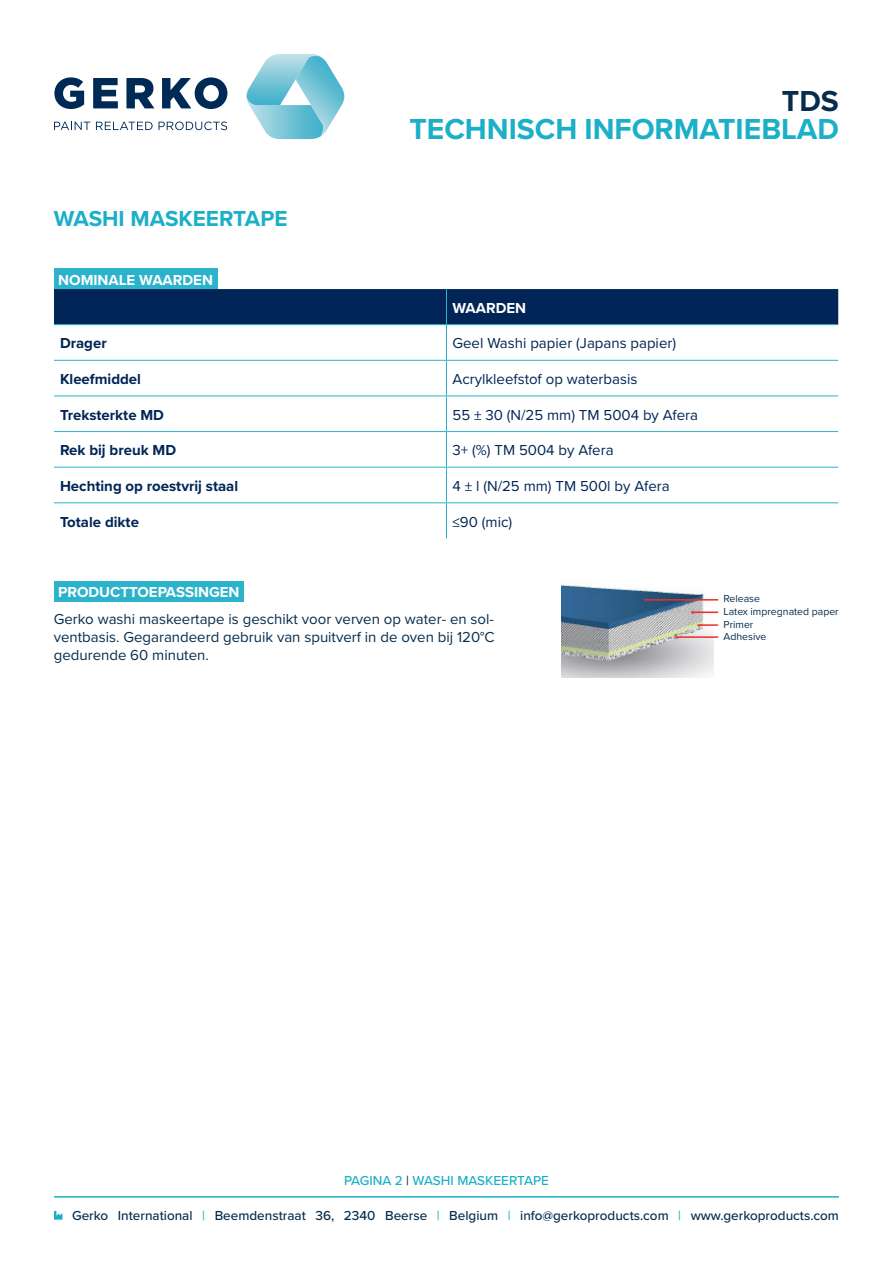
<style>
.page{position:relative;width:893px;height:1263px;background:#fff}
.page>*{position:absolute;margin:0;border:0;box-sizing:border-box;transform-origin:0 0}
.t1{font:700 30px "Proxima Nova";color:#1bafc8}
.t2{font:700 30px "Proxima Nova";color:#062d4d}
.t3{font:700 22.5px "Proxima Nova";color:#1bafc8}
.t4{font:15px "Proxima Nova";color:#012556}
.Alineastijl{font:15px/18px "Proxima Nova";color:#062d4d;text-align:justify}
.t5{font:700 15px "Proxima Nova";color:#012556}
.t6{font:700 15px "Proxima Nova";color:#fff}
.t7{font:500 13.5px "Proxima Nova";color:#062d4d}
.t8{font:500 13.5px "Proxima Nova";color:#1bafc8}
.Alineastijl-2{font:10.5px "Proxima Nova";color:#062d4d}
.s1{color:#062d4d}
.s2{color:#1bafc8}
</style>
<div class="page">
<div style="left:54px;top:269px;width:163px;height:20px;background:#2bb3cc"></div>
<div style="left:54px;top:289px;width:784px;height:35px;background:#012556"></div>
<hr style="left:446px;top:289px;width:1px;height:35px;background:#2bb3cc">
<hr style="left:54px;top:324px;width:392px;height:1px;background:#2bb3cc">
<hr style="left:446px;top:324px;width:392px;height:1px;background:#2bb3cc">
<hr style="left:446px;top:325px;width:1px;height:35px;background:#2bb3cc">
<hr style="left:54px;top:360px;width:392px;height:1px;background:#2bb3cc">
<hr style="left:446px;top:360px;width:392px;height:1px;background:#2bb3cc">
<hr style="left:446px;top:361px;width:1px;height:35px;background:#2bb3cc">
<hr style="left:54px;top:396px;width:392px;height:1px;background:#2bb3cc">
<hr style="left:446px;top:396px;width:392px;height:1px;background:#2bb3cc">
<hr style="left:446px;top:396px;width:1px;height:35px;background:#2bb3cc">
<hr style="left:54px;top:431px;width:392px;height:1px;background:#2bb3cc">
<hr style="left:446px;top:431px;width:392px;height:1px;background:#2bb3cc">
<hr style="left:446px;top:432px;width:1px;height:35px;background:#2bb3cc">
<hr style="left:54px;top:467px;width:392px;height:1px;background:#2bb3cc">
<hr style="left:446px;top:467px;width:392px;height:1px;background:#2bb3cc">
<hr style="left:446px;top:468px;width:1px;height:34px;background:#2bb3cc">
<hr style="left:54px;top:502px;width:392px;height:1px;background:#2bb3cc">
<hr style="left:446px;top:502px;width:392px;height:1px;background:#2bb3cc">
<hr style="left:446px;top:503px;width:1px;height:35px;background:#2bb3cc">
<div style="left:54px;top:581px;width:190px;height:20px;background:#2bb3cc"></div>
<img style="left:562px;top:584px;width:151px;height:94px">
<hr style="left:645px;top:599px;width:73px;height:1px;background:#ee2d2d">
<hr style="left:675px;top:636px;width:43px;height:2px;background:#ee2d2d">
<hr style="left:691px;top:611px;width:27px;height:2px;background:#ee2d2d">
<hr style="left:697px;top:624px;width:21px;height:2px;background:#ee2d2d">
<svg style="left:54px;top:122px;width:36px;height:8px"></svg>
<svg style="left:96px;top:122px;width:57px;height:8px"></svg>
<svg style="left:159px;top:122px;width:68px;height:8px"></svg>
<svg style="left:54px;top:77px;width:30px;height:32px"></svg>
<svg style="left:93px;top:78px;width:25px;height:30px"></svg>
<svg style="left:126px;top:78px;width:28px;height:30px"></svg>
<svg style="left:162px;top:77px;width:65px;height:32px"></svg>
<svg style="left:246px;top:54px;width:98px;height:85px"></svg>
<svg style="left:54px;top:1211px;width:8px;height:8px"></svg>
<hr style="left:54px;top:1196px;width:785px;height:1px;background:#1bafc8">
<p class="t3" style="left:54px;top:202px;width:235px">WASHI MASKEERTAPE</p>
<p class="t6" style="left:58px;top:269px;width:156px">NOMINALE WAARDEN</p>
<p class="t2" style="left:782px;top:78px;width:58px">TDS</p>
<p class="t1" style="left:409px;top:107px;width:431px">TECHNISCH INFORMATIEBLAD</p>
<p class="t6" style="left:452px;top:297px;width:75px">WAARDEN</p>
<p class="t5" style="left:60px;top:332px;width:48px">Drager</p>
<p class="t4" style="left:452px;top:332px;width:225px">Geel Washi papier (Japans papier)</p>
<p class="t5" style="left:60px;top:368px;width:83px">Kleefmiddel</p>
<p class="t4" style="left:452px;top:368px;width:186px">Acrylkleefstof op waterbasis</p>
<p class="t5" style="left:60px;top:403px;width:106px">Treksterkte MD</p>
<p class="t4" style="left:452px;top:403px;width:247px">55 ± 30 (N/25 mm) TM 5004 by Afera</p>
<p class="t5" style="left:60px;top:439px;width:118px">Rek bij breuk MD</p>
<p class="t4" style="left:452px;top:439px;width:163px">3+ (%) TM 5004 by Afera</p>
<p class="t5" style="left:60px;top:475px;width:180px">Hechting op roestvrij staal</p>
<p class="t4" style="left:452px;top:475px;width:219px">4 ± l (N/25 mm) TM 500l by Afera</p>
<p class="t5" style="left:60px;top:510px;width:80px">Totale dikte</p>
<p class="t4" style="left:452px;top:510px;width:61px">≤90 (mic)</p>
<p class="t6" style="left:58px;top:581px;width:183px">PRODUCTTOEPASSINGEN</p>
<p class="Alineastijl" style="left:54px;top:609px;width:442px">Gerko washi maskeertape is geschikt voor verven op water- en sol&shy;ventbasis. Gegarandeerd gebruik van spuitverf in de oven bij 120°C gedurende 60 minuten.</p>
<p class="Alineastijl-2" style="left:723px;top:591px;width:38px">Release</p>
<p class="Alineastijl-2" style="left:723px;top:604px;width:117px">Latex impregnated paper</p>
<p class="Alineastijl-2" style="left:723px;top:616px;width:31px">Primer</p>
<p class="Alineastijl-2" style="left:723px;top:629px;width:44px">Adhesive</p>
<p class="t8" style="left:344px;top:1170px;width:206px">PAGINA 2 <span class="s1">|</span> WASHI MASKEERTAPE</p>
<p class="t7" style="left:72px;top:1205px;width:768px">Gerko International <span class="s2">|</span> Beemdenstraat 36, 2340 Beerse <span class="s2">|</span> Belgium <span class="s2">|</span> info@gerkoproducts.com <span class="s2">|</span> www.gerkoproducts.com</p>
</div>
